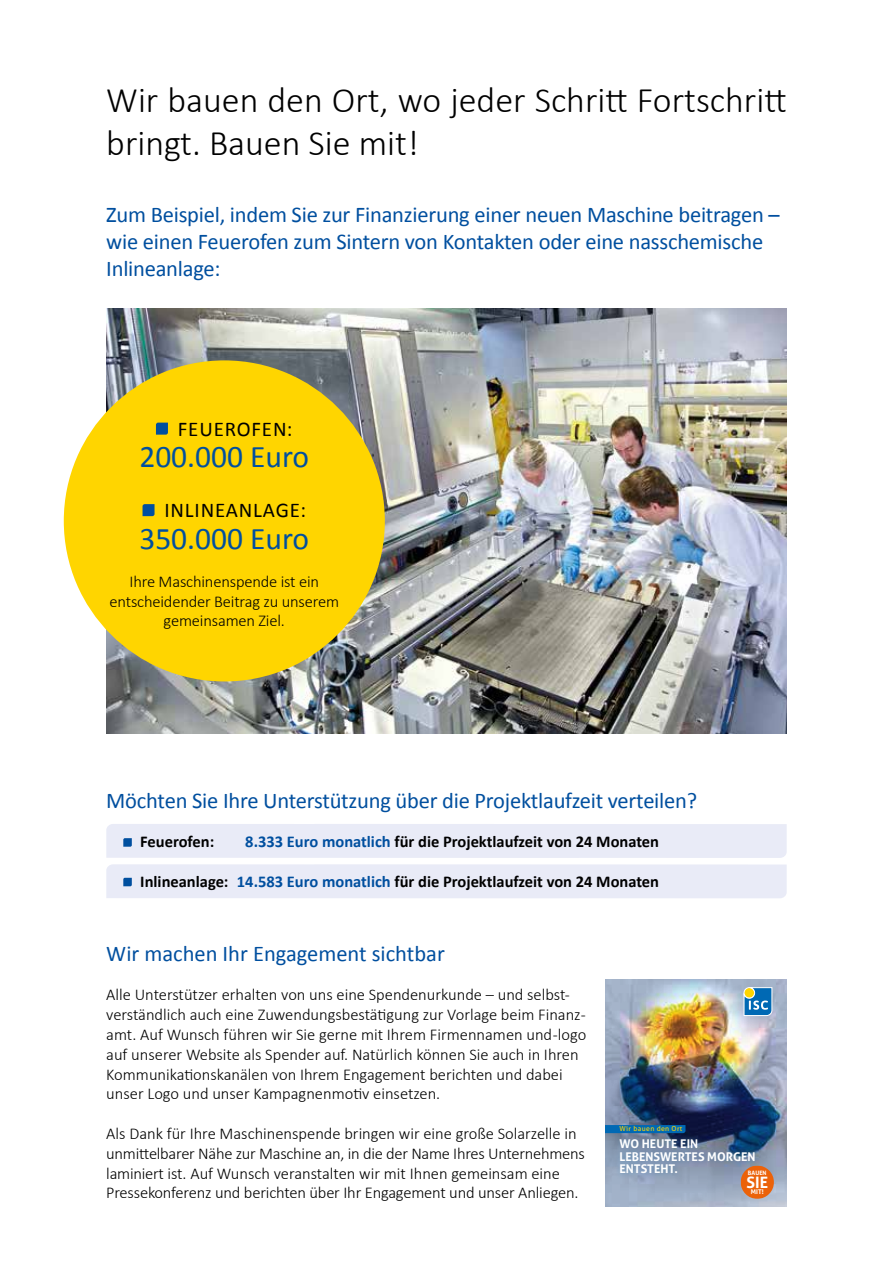
<style>
.page{position:relative;width:893px;height:1263px;background:#fff}
.page>*{position:absolute;margin:0;border:0;box-sizing:border-box;transform-origin:0 0}
.t1{font:300 36px/43.2px "Calibri";color:#000}
.t2{font:31.5px "Calibri";color:#004f9f}
.t3{font:22.5px/27px "Calibri";letter-spacing:-.01em;color:#004f9f}
.t4{font:21px "Calibri";letter-spacing:.04em;color:#000}
.t5{font:300 16.5px/19.8px "Calibri";color:#000}
.t6{font:700 16.5px "Calibri";color:#000}
.t7{font:700 15.75px "Aller";color:#fff}
.t8{font:700 12px/12.6px "Aller";color:#fff}
.t9{font:6.9px "Aller";letter-spacing:.05em;color:#ffd500}
.t10{font:700 6.45px "Aller";color:#fff}
.t11{font:700 6px "Aller";color:#fff}
.s1{color:#004f9f}
</style>
<div class="page">
<div style="left:106px;top:824px;width:681px;height:34px;background:#e9ebf7"></div>
<div style="left:106px;top:864px;width:681px;height:34px;background:#e9ebf7"></div>
<img style="left:106px;top:308px;width:681px;height:425px">
<div style="left:64px;top:360px;width:321px;height:321px;background:#ffd500;border-radius:50%"></div>
<svg style="left:156px;top:423px;width:12px;height:12px"></svg>
<svg style="left:143px;top:504px;width:12px;height:12px"></svg>
<img style="left:606px;top:979px;width:181px;height:228px">
<svg style="left:606px;top:1125px;width:79px;height:8px"></svg>
<div style="left:615px;top:1134px;width:145px;height:45px;background:#4d83ac;opacity:.75"></div>
<svg style="left:743px;top:987px;width:29px;height:29px"></svg>
<svg style="left:741px;top:1165px;width:33px;height:34px"></svg>
<h1 class="t1" style="left:106px;top:78px;width:682px">Wir bauen den Ort, wo jeder Schritt Fortschritt bringt. Bauen Sie mit!</h1>
<h3 class="t3" style="left:106px;top:201px;width:675px">Zum Beispiel, indem Sie zur Finanzierung einer neuen Maschine beitragen – wie einen Feuerofen zum Sintern von Kontakten oder eine nasschemische<br>Inlineanlage:</h3>
<p class="t4" style="left:178px;top:415px;width:116px">FEUEROFEN:</p>
<h2 class="t2" style="left:139px;top:437px;width:171px">200.000 Euro</h2>
<p class="t4" style="left:164px;top:497px;width:143px">INLINEANLAGE:</p>
<h2 class="t2" style="left:139px;top:519px;width:171px">350.000 Euro</h2>
<p class="t5" style="left:109px;top:571px;width:231px;text-align:center">Ihre Maschinenspende ist ein entscheidender Beitrag zu unserem gemeinsamen Ziel.</p>
<h3 class="t3" style="left:106px;top:787px;width:592px">Möchten Sie Ihre Unterstützung über die Projektlaufzeit verteilen?</h3>
<p class="t6" style="left:140px;top:831px;width:75px">Feuerofen:</p>
<p class="t6" style="left:245px;top:831px;width:415px"><span class="s1">8.333 Euro monatlich</span> für die Projektlaufzeit von 24 Monaten</p>
<p class="t6" style="left:140px;top:871px;width:520px">Inlineanlage: <span class="s1">14.583 Euro monatlich</span> für die Projektlaufzeit von 24 Monaten</p>
<h3 class="t3" style="left:106px;top:940px;width:340px">Wir machen Ihr Engagement sichtbar</h3>
<p class="t5" style="left:106px;top:985px;width:482px">Alle Unterstützer erhalten von uns eine Spendenurkunde – und selbst&shy;verständlich auch eine Zuwendungsbestätigung zur Vorlage beim Finanz&shy;amt. Auf Wunsch führen wir Sie gerne mit Ihrem Firmennamen und -logo auf unserer Website als Spender auf. Natürlich können Sie auch in Ihren Kommunikationskanälen von Ihrem Engagement berichten und dabei unser Logo und unser Kampagnenmotiv einsetzen.</p>
<p class="t5" style="left:106px;top:1123px;width:480px">Als Dank für Ihre Maschinenspende bringen wir eine große Solarzelle in unmittelbarer Nähe zur Maschine an, in die der Name Ihres Unternehmens laminiert ist. Auf Wunsch veranstalten wir mit Ihnen gemeinsam eine Pressekonferenz und berichten über Ihr Engagement und unser Anliegen.</p>
<p class="t9" style="left:620px;top:1125px;width:64px">Wir bauen den Ort</p>
<p class="t8" style="left:620px;top:1137px;width:137px">WO HEUTE EIN<br>LEBENSWERTES MORGEN<br>ENTSTEHT.</p>
<p class="t11" style="left:748px;top:1169px;width:20px">BAUEN</p>
<p class="t7" style="left:746px;top:1173px;width:23px">SIE</p>
<p class="t10" style="left:751px;top:1188px;width:14px">MIT!</p>
</div>
